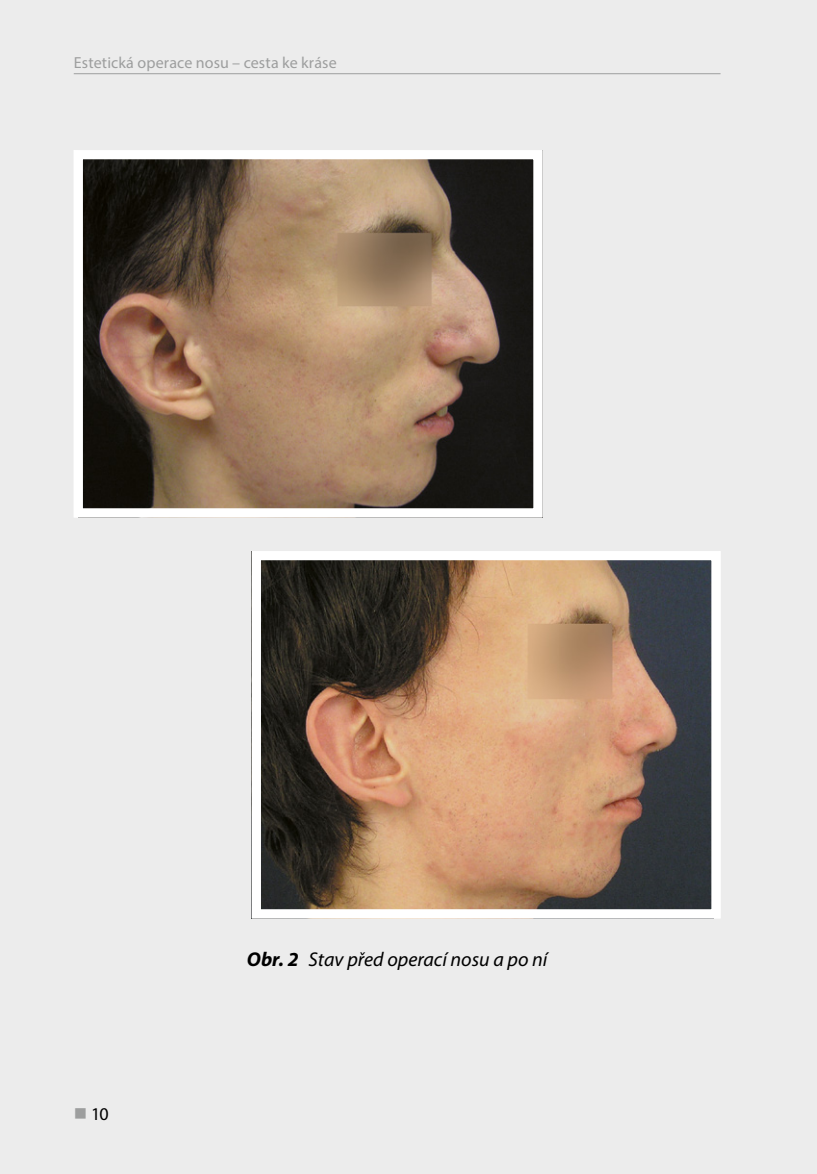
<style>
.page{position:relative;width:817px;height:1174px;background:#fff}
.page>*{position:absolute;margin:0;border:0;box-sizing:border-box;transform-origin:0 0}
.t1{font:italic 20px "Myriad Pro";color:#000}
.t2{font:18px "Myriad Pro";color:#000}
.t3{font:16px "Myriad Pro";letter-spacing:.01em;color:#9d9e9e}
.s1{color:#9d9e9e}
.s2{font-weight:700}
</style>
<div class="page">
<div style="left:0;top:0;width:816px;height:1174px;background:#ececec"></div>
<hr style="left:74px;top:73px;width:646px;height:1px;background:#9d9e9e">
<svg style="left:74px;top:150px;width:469px;height:368px;background:#846e5b"></svg>
<svg style="left:251px;top:551px;width:469px;height:368px;background:#957a65"></svg>
<p class="t3" style="left:74px;top:53px;width:264px">Estetická operace nosu – cesta ke kráse</p>
<p class="t2" style="left:74px;top:1102px;width:36px"><span class="s1">■</span> 10</p>
<p class="t1" style="left:247px;top:947px;width:302px"><span class="s2">Obr. 2</span> Stav před operací nosu a po ní</p>
</div>
